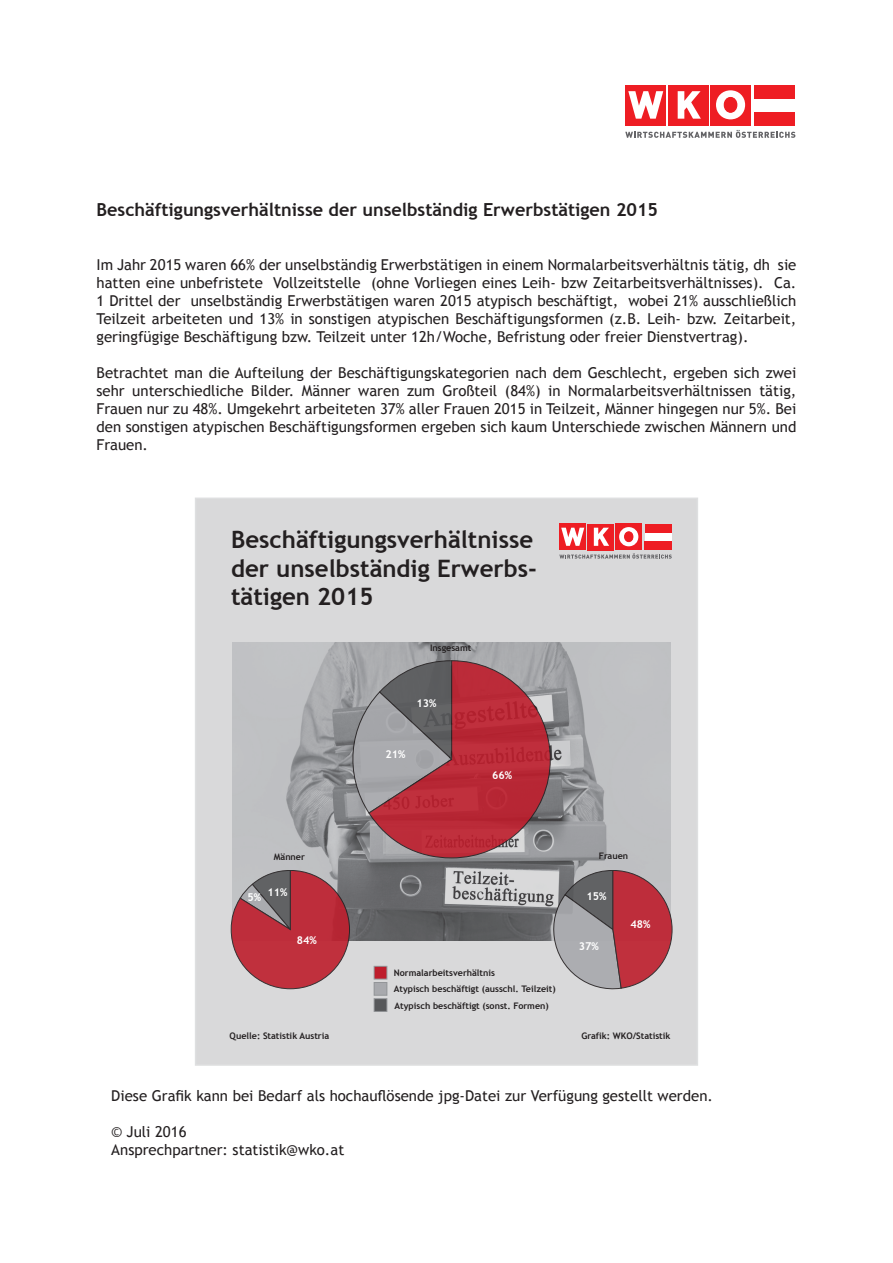
<style>
.page{position:relative;width:893px;height:1263px;background:#fff}
.page>*{position:absolute;margin:0;border:0;box-sizing:border-box;transform-origin:0 0}
.t1{font:700 24px/28.8px "Trebuchet MS";color:#231f20}
.t2{font:700 18px "Trebuchet MS";color:#231f20}
.t3{font:15px/18px "Trebuchet MS";color:#231f20;text-align:justify}
.t4{font:700 10.8px "Trebuchet MS";color:#fff}
.t5{font:700 9px/16.5px "Trebuchet MS";color:#231f20}
</style>
<div class="page">
<div style="left:710px;top:85px;width:41px;height:40px;background:#ee1d23"></div>
<div style="left:668px;top:85px;width:40px;height:40px;background:#ee1d23"></div>
<svg style="left:625px;top:130px;width:170px;height:8px"></svg>
<svg style="left:678px;top:91px;width:23px;height:28px"></svg>
<div style="left:626px;top:85px;width:40px;height:40px;background:#ee1d23"></div>
<svg style="left:628px;top:91px;width:35px;height:28px"></svg>
<div style="left:755px;top:85px;width:40px;height:14px;background:#ee1d23"></div>
<div style="left:755px;top:112px;width:40px;height:13px;background:#ee1d23"></div>
<svg style="left:716px;top:90px;width:29px;height:29px"></svg>
<div style="left:724px;top:97px;width:13px;height:15px;background:#ee1d23;border-radius:50%"></div>
<div style="left:724px;top:97px;width:13px;height:16px;border:1px solid #ee1d23;border-radius:50%"></div>
<svg style="left:198px;top:500px;width:497px;height:563px;background:#c5c5c7"></svg>
<div style="left:545px;top:510px;width:128px;height:60px;background:#d9d9da"></div>
<div style="left:615px;top:524px;width:27px;height:26px;background:#ee1d23"></div>
<div style="left:645px;top:532px;width:26px;height:9px;background:#fff"></div>
<div style="left:588px;top:524px;width:26px;height:26px;background:#ee1d23"></div>
<svg style="left:559px;top:553px;width:113px;height:5px"></svg>
<svg style="left:594px;top:528px;width:15px;height:18px"></svg>
<div style="left:559px;top:524px;width:27px;height:26px;background:#ee1d23"></div>
<svg style="left:561px;top:528px;width:23px;height:18px"></svg>
<div style="left:645px;top:524px;width:27px;height:8px;background:#ee1d23"></div>
<div style="left:645px;top:541px;width:27px;height:9px;background:#ee1d23"></div>
<svg style="left:619px;top:527px;width:19px;height:19px"></svg>
<div style="left:625px;top:532px;width:8px;height:10px;background:#ee1d23;border-radius:50%"></div>
<div style="left:624px;top:532px;width:9px;height:10px;border:1px solid #ee1d23;border-radius:50%"></div>
<svg style="left:352px;top:660px;width:199px;height:198px;background:#a45c64"></svg>
<svg style="left:231px;top:870px;width:119px;height:119px;background:#b0555e"></svg>
<svg style="left:553px;top:870px;width:119px;height:119px;background:#aa767d"></svg>
<div style="left:374px;top:966px;width:13px;height:13px;background:#be1d2c"></div>
<div style="left:374px;top:966px;width:13px;height:13px;border:1px solid #939598"></div>
<div style="left:374px;top:982px;width:13px;height:13px;background:#a8a9ad"></div>
<div style="left:374px;top:982px;width:13px;height:14px;border:1px solid #939598"></div>
<div style="left:374px;top:999px;width:13px;height:12px;background:#57585a"></div>
<div style="left:374px;top:998px;width:13px;height:14px;border:1px solid #939598"></div>
<p class="t2" style="left:97px;top:199px;width:563px">Beschäftigungsverhältnisse der unselbständig Erwerbstätigen 2015</p>
<p class="t3" style="left:97px;top:256px;width:701px">Im Jahr 2015 waren 66% der unselbständig Erwerbstätigen in einem Normalarbeitsverhältnis tätig, dh sie hatten eine unbefristete Vollzeitstelle (ohne Vorliegen eines Leih- bzw Zeitarbeitsverhältnisses). Ca.<br>1 Drittel der unselbständig Erwerbstätigen waren 2015 atypisch beschäftigt, wobei 21% ausschließlich Teilzeit arbeiteten und 13% in sonstigen atypischen Beschäftigungsformen (z.B. Leih- bzw. Zeitarbeit, geringfügige Beschäftigung bzw. Teilzeit unter 12h/Woche, Befristung oder freier Dienstvertrag).</p>
<p class="t3" style="left:97px;top:364px;width:701px">Betrachtet man die Aufteilung der Beschäftigungskategorien nach dem Geschlecht, ergeben sich zwei sehr unterschiedliche Bilder. Männer waren zum Großteil (84%) in Normalarbeitsverhältnissen tätig, Frauen nur zu 48%. Umgekehrt arbeiteten 37% aller Frauen 2015 in Teilzeit, Männer hingegen nur 5%. Bei den sonstigen atypischen Beschäftigungsformen ergeben sich kaum Unterschiede zwischen Männern und Frauen.</p>
<h1 class="t1" style="left:231px;top:525px;width:307px">Beschäftigungsverhältnisse der unselbständig Erwerbs&shy;tätigen 2015</h1>
<p class="t5" style="left:430px;top:639px;width:43px">Insgesamt</p>
<p class="t4" style="left:416px;top:696px;width:22px">13%</p>
<p class="t4" style="left:385px;top:747px;width:22px">21%</p>
<p class="t4" style="left:492px;top:768px;width:22px">66%</p>
<p class="t5" style="left:274px;top:849px;width:33px">Männer</p>
<p class="t5" style="left:599px;top:848px;width:31px">Frauen</p>
<p class="t4" style="left:247px;top:891px;width:15px">5%</p>
<p class="t4" style="left:268px;top:885px;width:22px">11%</p>
<p class="t4" style="left:297px;top:933px;width:22px">84%</p>
<p class="t5" style="left:394px;top:964px;width:164px">Normalarbeitsverhältnis<br>Atypisch beschäftigt (ausschl. Teilzeit)<br>Atypisch beschäftigt (sonst. Formen)</p>
<p class="t4" style="left:586px;top:889px;width:22px">15%</p>
<p class="t4" style="left:579px;top:939px;width:22px">37%</p>
<p class="t4" style="left:631px;top:918px;width:22px">48%</p>
<p class="t5" style="left:230px;top:1028px;width:101px">Quelle: Statistik Austria</p>
<p class="t5" style="left:581px;top:1028px;width:90px">Grafik: WKO/Statistik</p>
<p class="t3" style="left:111px;top:1087px;width:603px">Diese Grafik kann bei Bedarf als hochauflösende jpg-Datei zur Verfügung gestellt werden.</p>
<p class="t3" style="left:111px;top:1123px;width:234px">© Juli 2016<br>Ansprechpartner: statistik@wko.at</p>
</div>
